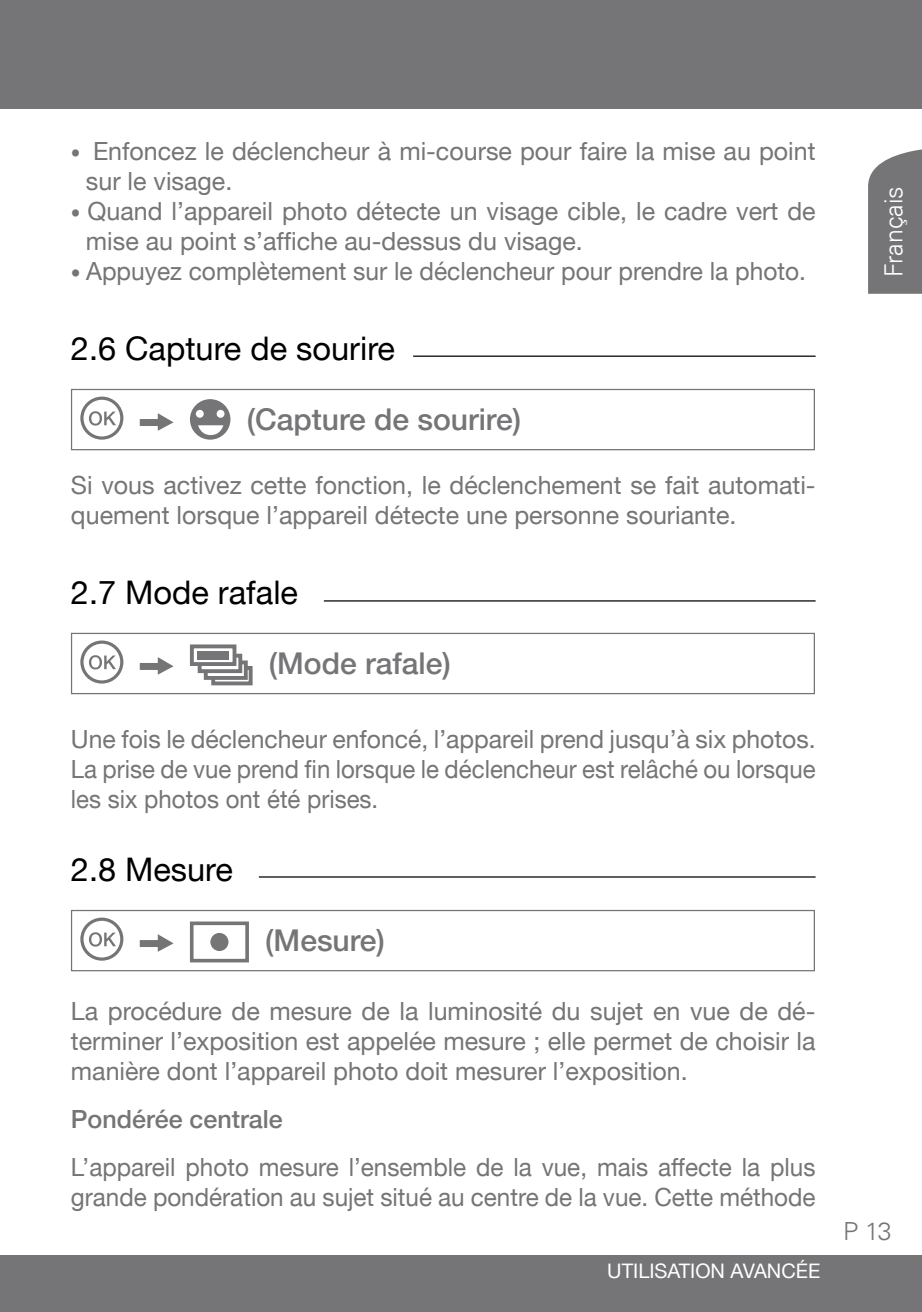
<style>
.page{position:relative;width:922px;height:1312px;background:#fff}
.page>*{position:absolute;margin:0;border:0;box-sizing:border-box;transform-origin:0 0}
.t1{font:32.5px "Helvetica Neue LT";color:#000}
.t2{font:500 30px "Helvetica Neue LT";color:#757477}
.t3{font:25px/30px "Helvetica Neue LT";color:#757477}
.t4{font:500 25px "Helvetica Neue LT";color:#757477}
.t5{font:300 25px "Univers LT";color:#fff}
.t6{font:300 25px "Univers LT";color:#757477}
.t7{font:20px "Helvetica Neue LT";color:#fff}
.s1{font-size:20px}
</style>
<div class="page">
<svg style="left:868px;top:149px;width:53px;height:145px;background:#7e7d80"></svg>
<div style="left:0;top:1254px;width:921px;height:57px;background:#757477"></div>
<div style="left:0;top:0;width:921px;height:109px;background:#757477"></div>
<svg style="left:82px;top:398px;width:40px;height:40px"></svg>
<div style="left:80px;top:396px;width:43px;height:43px;border:3px solid #757477;border-radius:50%"></div>
<svg style="left:89px;top:411px;width:27px;height:14px"></svg>
<svg style="left:140px;top:413px;width:33px;height:17px"></svg>
<div style="left:190px;top:399px;width:40px;height:40px;background:#757477;border-radius:50%"></div>
<div style="left:196px;top:410px;width:8px;height:7px;background:#fff;border-radius:50%"></div>
<div style="left:216px;top:410px;width:8px;height:7px;background:#fff;border-radius:50%"></div>
<svg style="left:198px;top:425px;width:25px;height:10px"></svg>
<div style="left:71px;top:389px;width:743px;height:61px;border:1px solid #757477"></div>
<svg style="left:82px;top:642px;width:40px;height:39px"></svg>
<div style="left:80px;top:640px;width:43px;height:43px;border:3px solid #757477;border-radius:50%"></div>
<svg style="left:89px;top:655px;width:27px;height:14px"></svg>
<svg style="left:140px;top:657px;width:33px;height:17px"></svg>
<div style="left:211px;top:665px;width:41px;height:20px;background:#858487;border:4px solid #757477"></div>
<svg style="left:204px;top:660px;width:44px;height:19px"></svg>
<svg style="left:198px;top:653px;width:44px;height:20px"></svg>
<svg style="left:190px;top:644px;width:46px;height:21px"></svg>
<div style="left:198px;top:651px;width:31px;height:8px;background:#757477"></div>
<div style="left:71px;top:632px;width:743px;height:62px;border:1px solid #757477"></div>
<svg style="left:82px;top:919px;width:40px;height:39px"></svg>
<div style="left:80px;top:917px;width:43px;height:43px;border:3px solid #757477;border-radius:50%"></div>
<svg style="left:89px;top:932px;width:27px;height:14px"></svg>
<svg style="left:140px;top:934px;width:33px;height:17px"></svg>
<div style="left:190px;top:921px;width:59px;height:41px;border:4px solid #757477"></div>
<div style="left:210px;top:932px;width:18px;height:18px;background:#757477;border-radius:50%"></div>
<div style="left:71px;top:909px;width:743px;height:62px;border:1px solid #757477"></div>
<hr style="left:413px;top:355px;width:402px;height:2px;background:#000">
<hr style="left:324px;top:600px;width:491px;height:1px;background:#000">
<hr style="left:259px;top:876px;width:556px;height:1px;background:#000">
<p class="t3" style="left:86px;top:135px;width:731px;text-indent:-15px"><span class="s1">•</span> Enfoncez le déclencheur à mi-course pour faire la mise au point sur le visage.</p>
<p class="t3" style="left:86px;top:195px;width:731px;text-indent:-15px"><span class="s1">•</span> Quand l’appareil photo détecte un visage cible, le cadre vert de mise au point s’affiche au-dessus du visage.</p>
<p class="t3" style="left:71px;top:255px;width:736px"><span class="s1">•</span> Appuyez complètement sur le déclencheur pour prendre la photo.</p>
<h1 class="t1" style="left:71px;top:329px;width:325px">2.6 Capture de sourire</h1>
<p class="t2" style="left:247px;top:401px;width:276px">(Capture de sourire)</p>
<p class="t3" style="left:71px;top:469px;width:746px">Si vous activez cette fonction, le déclenchement se fait automati&shy;quement lorsque l’appareil détecte une personne souriante.</p>
<h1 class="t1" style="left:71px;top:572px;width:228px">2.7 Mode rafale</h1>
<p class="t2" style="left:269px;top:645px;width:183px">(Mode rafale)</p>
<p class="t3" style="left:71px;top:723px;width:746px;text-align:justify">Une fois le déclencheur enfoncé, l’appareil prend jusqu’à six photos.<br>La prise de vue prend fin lorsque le déclencheur est relâché ou lorsque les six photos ont été prises.</p>
<h1 class="t1" style="left:71px;top:849px;width:163px">2.8 Mesure</h1>
<p class="t2" style="left:265px;top:922px;width:121px">(Mesure)</p>
<p class="t3" style="left:71px;top:995px;width:746px;text-align:justify">La procédure de mesure de la luminosité du sujet en vue de dé&shy;terminer l’exposition est appelée mesure ; elle permet de choisir la manière dont l’appareil photo doit mesurer l’exposition.</p>
<p class="t4" style="left:71px;top:1104px;width:213px">Pondérée centrale</p>
<p class="t3" style="left:71px;top:1151px;width:746px">L’appareil photo mesure l’ensemble de la vue, mais affecte la plus grande pondération au sujet situé au centre de la vue. Cette méthode</p>
<p class="t7" style="left:607px;top:1258px;width:95px">Utilisation</p>
<p class="t7" style="left:730px;top:1258px;width:89px">avancée</p>
<p class="t5" style="left:878px;top:277px;width:92px;rotate:-90deg">Français</p>
<p class="t6" style="left:842px;top:1215px;width:50px">P 13</p>
</div>
